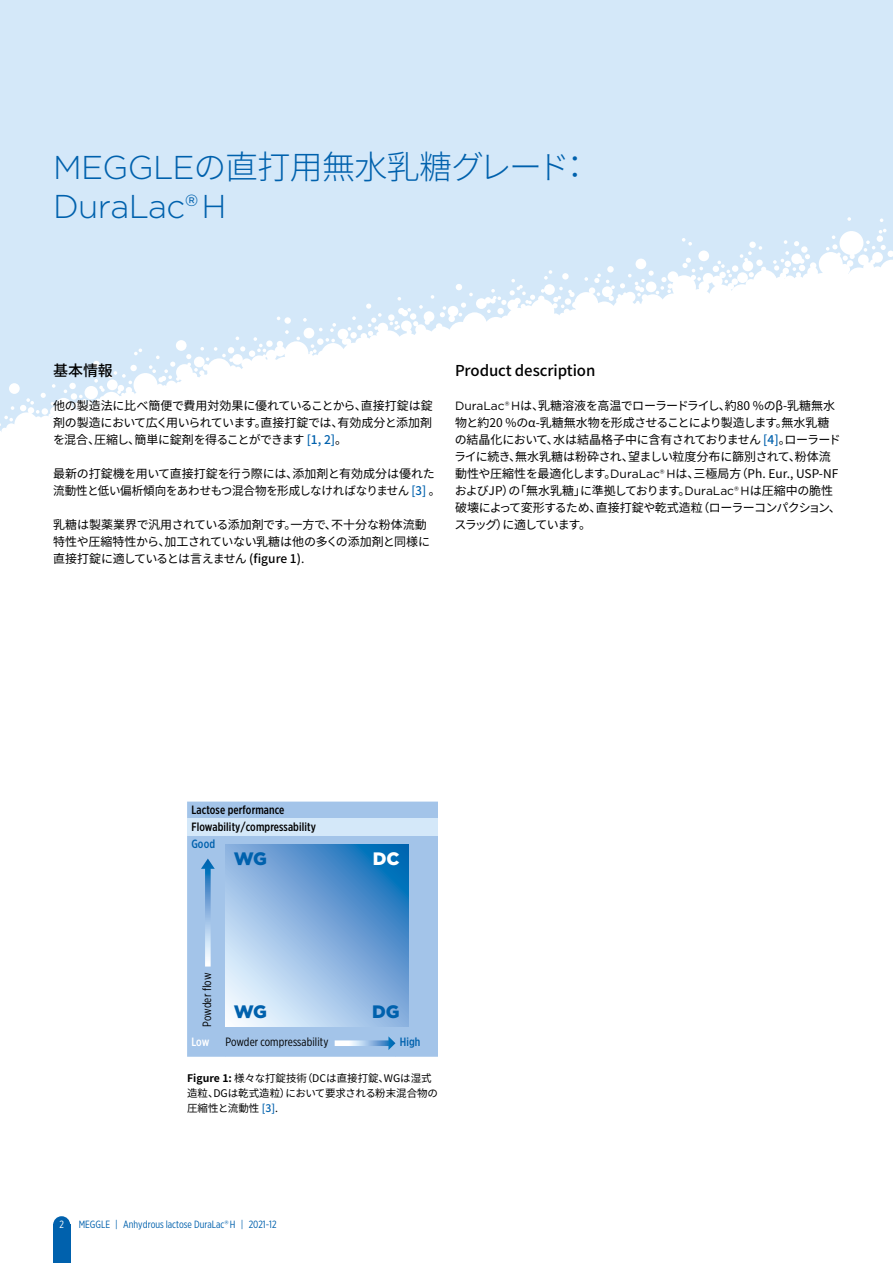
<style>
.page{position:relative;width:893px;height:1263px;background:#fff}
.page>*{position:absolute;margin:0;border:0;box-sizing:border-box;transform-origin:0 0}
.t1{font:300 33px "Noto Sans CJ Kjp";letter-spacing:-.02em;color:#0061ad}
.t2{font:300 33px "Gotham";letter-spacing:-.02em;color:#0061ad}
.t3{font:900 18px "Gotham";color:#0061ad}
.t4{font:900 18px "Gotham";color:#fff}
.t5{font:500 15px "Noto Sans CJ Kjp";letter-spacing:-.005em;color:#000}
.t6{font:12px/17px "Noto Sans CJ Kjp";letter-spacing:-.025em;color:#000}
.t7{font:500 12px/17px "Gotham X Narrow";letter-spacing:.01em;color:#000}
.t8{font:12px "Gotham X Narrow";letter-spacing:.01em;color:#000}
.t9{font:500 12px "Gotham X Narrow";letter-spacing:.01em;color:#0061ad}
.t10{font:500 12px "Gotham X Narrow";color:#fff}
.t11{font:10.5px/15px "Noto Sans CJ Kjp";color:#000}
.t12{font:10.5px "Gotham X Narrow";color:#0061ad}
.t13{font:10.5px "Gotham X Narrow";color:#fff}
.s1{font-family:"Gotham"}
.s2{font-weight:500;color:#0061ad}
.s3{font-weight:500}
.s4{font-weight:700}
</style>
<div class="page">
<div style="left:0;top:0;width:893px;height:455px;background:#d4e8f9"></div>
<svg style="left:0;top:217px;width:893px;height:238px;fill:#fff"></svg>
<div style="left:53px;top:1225px;width:17px;height:38px;background:#0061ad"></div>
<div style="left:53px;top:1216px;width:17px;height:17px;background:#0061ad;border-radius:50%"></div>
<div style="left:187px;top:801px;width:251px;height:256px;background:#a3c4e9"></div>
<div style="left:187px;top:819px;width:251px;height:17px;background:#d4e8f9"></div>
<svg style="left:201px;top:858px;width:14px;height:108px;background:#94bce3"></svg>
<svg style="left:335px;top:1036px;width:60px;height:14px"></svg>
<svg style="left:225px;top:844px;width:183px;height:183px;background:#86b2dd"></svg>
<h1 class="t1" style="left:53px;top:149px;width:540px"><span class="s1">MEGGLE</span>の直打用無水乳糖グレード：</h1>
<h1 class="t2" style="left:53px;top:186px;width:175px">DuraLac® H</h1>
<p class="t5" style="left:53px;top:362px;width:61px">基本情報</p>
<p class="t6" style="left:53px;top:398px;width:381px;text-align:justify">他の製造法に比べ簡便で費用対効果に優れていることから、直接打錠は錠剤の製造において広く用いられています。直接打錠では、有効成分と添加剤を混合、圧縮し、簡単に錠剤を得ることができます <span class="s2">[1, 2]</span>。</p>
<p class="t6" style="left:53px;top:466px;width:389px">最新の打錠機を用いて直接打錠を行う際には、添加剤と有効成分は優れた流動性と低い偏析傾向をあわせもつ混合物を形成しなければなりません <span class="s2">[3]</span> 。</p>
<p class="t6" style="left:53px;top:517px;width:378px">乳糖は製薬業界で汎用されている添加剤です。一方で、不十分な粉体流動特性や圧縮特性から、加工されていない乳糖は他の多くの添加剤と同様に直接打錠に適しているとは言えません <span class="s3">(figure 1)</span>.</p>
<p class="t5" style="left:455px;top:362px;width:142px">Product description</p>
<p class="t6" style="left:454px;top:398px;width:388px"><span class="s1">DuraLac® H</span>は、乳糖溶液を高温でローラードライし、約80 %のβ-乳糖無水物と約20 %のα-乳糖無水物を形成させることにより製造します。無水乳糖の結晶化において、水は結晶格子中に含有されておりません <span class="s2">[4]</span>。ローラードライに続き、無水乳糖は粉砕され、望ましい粒度分布に篩別されて、粉体流動性や圧縮性を最適化します。<span class="s1">DuraLac® H</span>は、三極局方（Ph. Eur., USP-NFおよびJP）の「無水乳糖」に準拠しております。<span class="s1">DuraLac® H</span>は圧縮中の脆性破壊によって変形するため、直接打錠や乾式造粒（ローラーコンパクション、スラッグ）に適しています。</p>
<p class="t7" style="left:191px;top:801px;width:126px">Lactose performance<br>Flowability/compressability</p>
<p class="t9" style="left:191px;top:836px;width:25px">Good</p>
<h2 class="t3" style="left:234px;top:846px;width:35px">WG</h2>
<h2 class="t4" style="left:373px;top:846px;width:28px">DC</h2>
<p class="t8" style="left:200px;top:1027px;width:56px;rotate:-90deg">Powder flow</p>
<p class="t10" style="left:191px;top:1034px;width:20px">Low</p>
<p class="t8" style="left:225px;top:1034px;width:105px">Powder compressability</p>
<p class="t9" style="left:400px;top:1034px;width:22px">High</p>
<h2 class="t3" style="left:234px;top:1000px;width:35px">WG</h2>
<h2 class="t3" style="left:372px;top:1000px;width:29px">DG</h2>
<p class="t11" style="left:187px;top:1070px;width:252px"><span class="s4">Figure 1:</span> 様々な打錠技術（DCは直接打錠、WGは湿式造粒、DGは乾式造粒）において要求される粉末混合物の圧縮性と流動性 <span class="s2">[3]</span>.</p>
<p class="t13" style="left:59px;top:1218px;width:6px">2</p>
<p class="t12" style="left:79px;top:1218px;width:199px">MEGGLE | Anhydrous lactose DuraLac<span class="s1">®</span> H | 2021-12</p>
</div>
